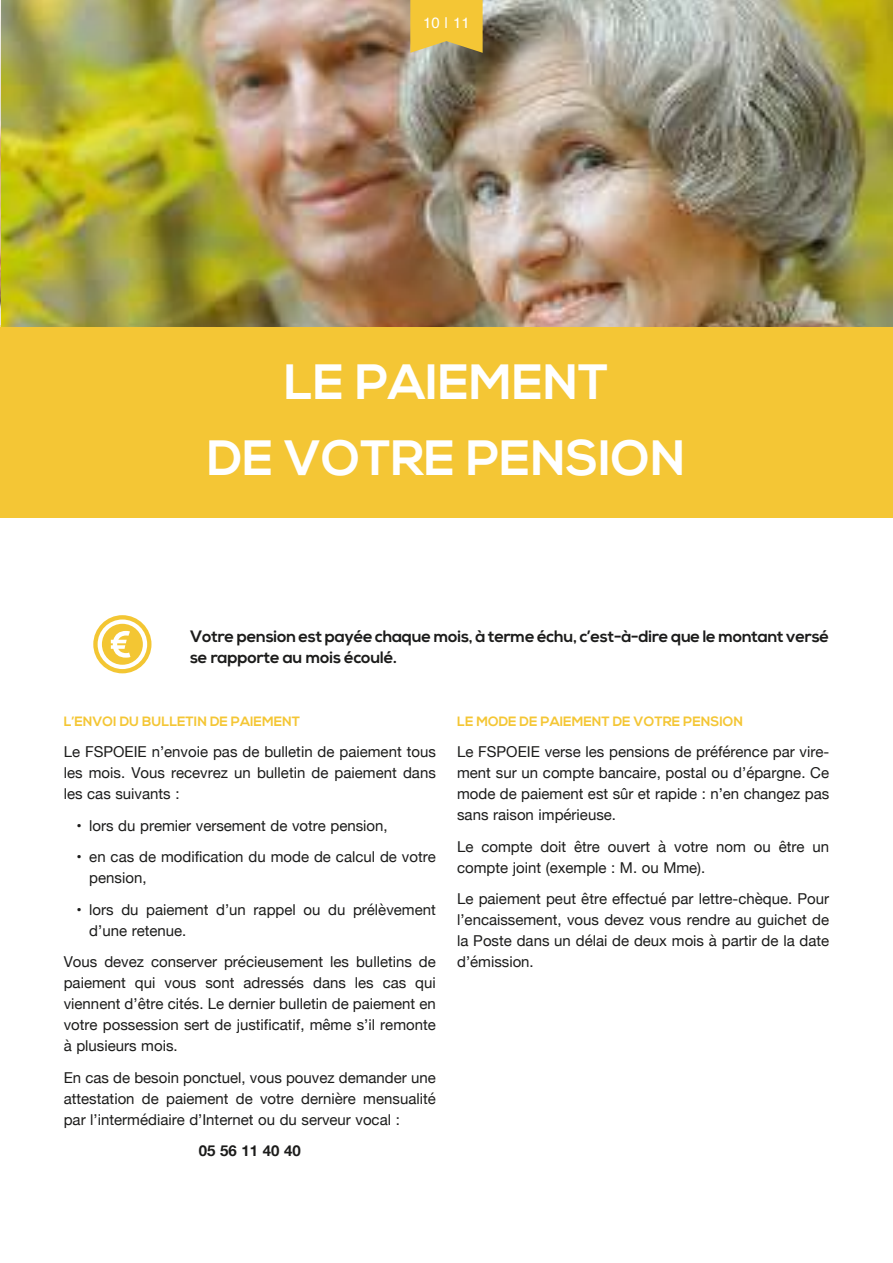
<style>
.page{position:relative;width:893px;height:1263px;background:#fff}
.page>*{position:absolute;margin:0;border:0;box-sizing:border-box;transform-origin:0 0}
.t1{font:700 49.5px/76.1px "Nexa";color:#fff;text-align:center}
.t2{font:700 16.5px/21px "Nexa";letter-spacing:-.015em;color:#1c1c1b}
.t3{font:15px/21px "Helvetica Neue";color:#1c1c1b;text-align:justify}
.t4{font:700 15px "Helvetica Neue";color:#1c1c1b}
.t5{font:15px "Helvetica";color:#fff}
.t6{font:700 13.5px "Nexa";color:#f4c635}
</style>
<div class="page">
<img style="left:1px;top:0;width:892px;height:327px">
<svg style="left:410px;top:0;width:73px;height:53px;background:#e8c03f"></svg>
<img style="left:0;top:0;width:1px;height:505px">
<svg style="left:93px;top:615px;width:58px;height:58px"></svg>
<div style="left:1px;top:327px;width:892px;height:190px;background:#f4c635"></div>
<p class="t5" style="left:423px;top:17px;width:48px">10 | 11</p>
<h1 class="t1" style="left:208px;top:346px;width:479px">LE PAIEMENT<br>DE VOTRE PENSION</h1>
<p class="t2" style="left:190px;top:626px;width:641px">Votre pension est payée chaque mois, à terme échu, c’est-à-dire que le montant versé se rapporte au mois écoulé.</p>
<p class="t6" style="left:64px;top:713px;width:238px">L’ENVOI DU BULLETIN DE PAIEMENT</p>
<p class="t3" style="left:64px;top:742px;width:374px">Le FSPOEIE n’envoie pas de bulletin de paiement tous les mois. Vous recevrez un bulletin de paiement dans les cas suivants :</p>
<p class="t3" style="left:77px;top:816px;width:313px">• lors du premier versement de votre pension,</p>
<p class="t3" style="left:89px;top:847px;width:348px;text-indent:-13px">• en cas de modification du mode de calcul de votre pension,</p>
<p class="t3" style="left:89px;top:900px;width:348px;text-indent:-13px">• lors du paiement d’un rappel ou du prélèvement d’une retenue.</p>
<p class="t3" style="left:64px;top:952px;width:374px">Vous devez conserver précieusement les bulletins de paiement qui vous sont adressés dans les cas qui viennent d’être cités. Le dernier bulletin de paiement en votre possession sert de justificatif, même s’il remonte à plusieurs mois.</p>
<p class="t3" style="left:64px;top:1068px;width:374px">En cas de besoin ponctuel, vous pouvez demander une attestation de paiement de votre dernière mensualité par l’intermédiaire d’Internet ou du serveur vocal :</p>
<p class="t4" style="left:199px;top:1142px;width:103px">05 56 11 40 40</p>
<p class="t6" style="left:457px;top:713px;width:287px">LE MODE DE PAIEMENT DE VOTRE PENSION</p>
<p class="t3" style="left:457px;top:742px;width:374px">Le FSPOEIE verse les pensions de préférence par vire&shy;ment sur un compte bancaire, postal ou d’épargne. Ce mode de paiement est sûr et rapide : n’en changez pas sans raison impérieuse.</p>
<p class="t3" style="left:457px;top:837px;width:374px">Le compte doit être ouvert à votre nom ou être un compte joint (exemple : M. ou Mme).</p>
<p class="t3" style="left:457px;top:889px;width:374px">Le paiement peut être effectué par lettre-chèque. Pour l’encaissement, vous devez vous rendre au guichet de la Poste dans un délai de deux mois à partir de la date d’émission.</p>
</div>
